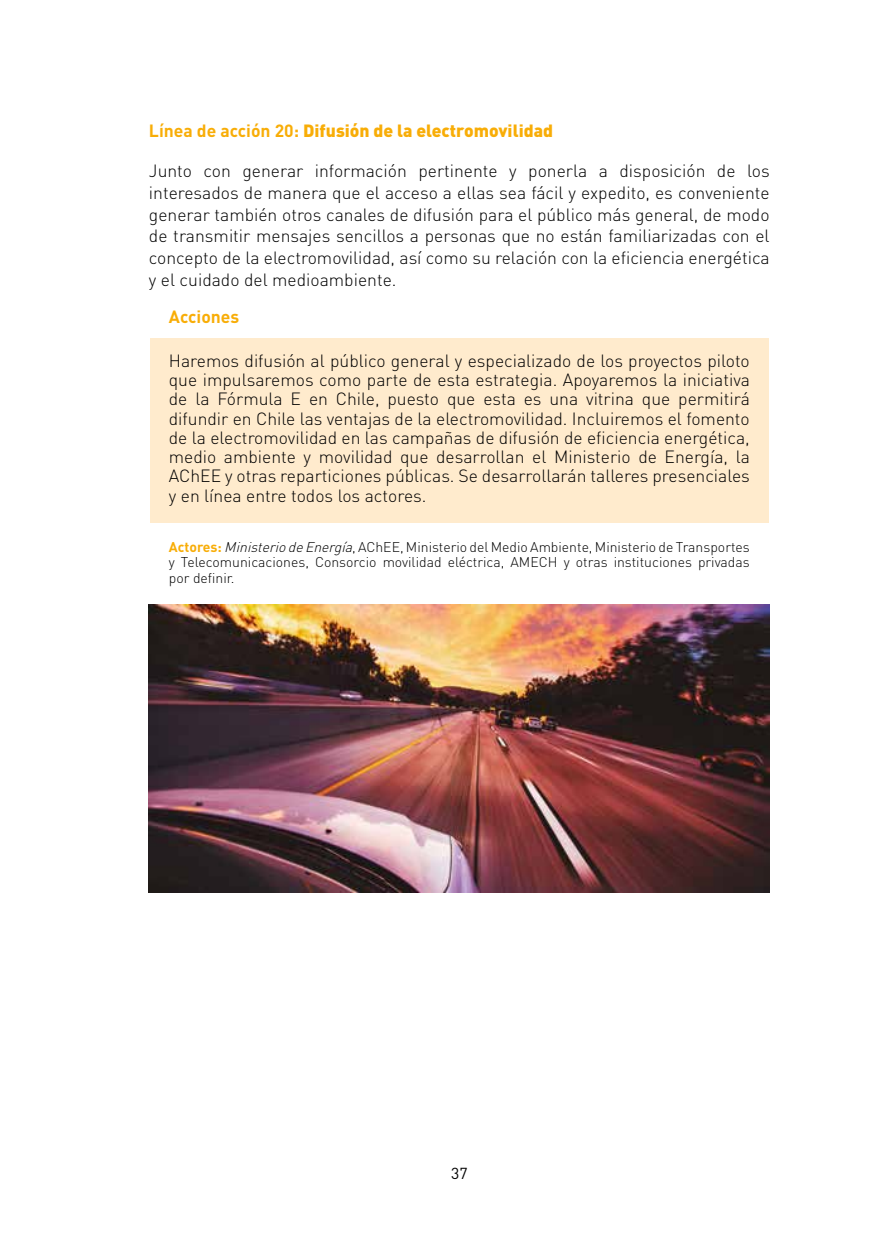
<style>
.page{position:relative;width:874px;height:1241px;background:#fff}
.page>*{position:absolute;margin:0;border:0;box-sizing:border-box;transform-origin:0 0}
.t1{font:300 17.5px/19.2px "DIN Pro";color:#000;text-align:justify}
.t2{font:900 17.5px "DIN Pro";color:#f8ad07}
.t3{font:700 17.5px "DIN Pro";color:#f8ad07}
.t4{font:15.75px "DIN Pro";color:#000}
.t5{font:300 14px/15.4px "DIN Pro";color:#000;text-align:justify}
.s1{font-weight:700}
.s2{font-weight:700;color:#f8ad07}
.s3{font-style:italic}
</style>
<div class="page">
<div style="left:150px;top:338px;width:618px;height:184px;background:#ffebcd"></div>
<img style="left:148px;top:604px;width:620px;height:288px">
<p class="t2" style="left:149px;top:119px;width:405px"><span class="s1">Línea de acción 20:</span> Difusión de la electromovilidad</p>
<p class="t1" style="left:149px;top:159px;width:622px;line-height:21.9px">Junto con generar información pertinente y ponerla a disposición de los interesados de manera que el acceso a ellas sea fácil y expedito, es conveniente generar también otros canales de difusión para el público más general, de modo de transmitir mensajes sencillos a personas que no están familiarizadas con el concepto de la electromovilidad, así como su relación con la eficiencia energética y el cuidado del medioambiente.</p>
<p class="t3" style="left:169px;top:304px;width:72px">Acciones</p>
<p class="t1" style="left:169px;top:350px;width:582px">Haremos difusión al público general y especializado de los proyectos piloto que impulsaremos como parte de esta estrategia. Apoyaremos la iniciativa de la Fórmula E en Chile, puesto que esta es una vitrina que permitirá difundir en Chile las ventajas de la electromovilidad. Incluiremos el fomento de la electromovilidad en las campañas de difusión de eficiencia energética, medio ambiente y movilidad que desarrollan el Ministerio de Energía, la AChEE y otras reparticiones públicas. Se desarrollarán talleres presenciales y en línea entre todos los actores.</p>
<p class="t5" style="left:169px;top:538px;width:582px"><span class="s2">Actores:</span> <span class="s3">MinisteriodeEnergía</span>, AChEE, Ministerio del Medio Ambiente, Ministerio de Transportes y Telecomunicaciones, Consorcio movilidad eléctrica, AMECH y otras instituciones privadas por definir.</p>
<p class="t4" style="left:451px;top:1161px;width:18px">37</p>
</div>
